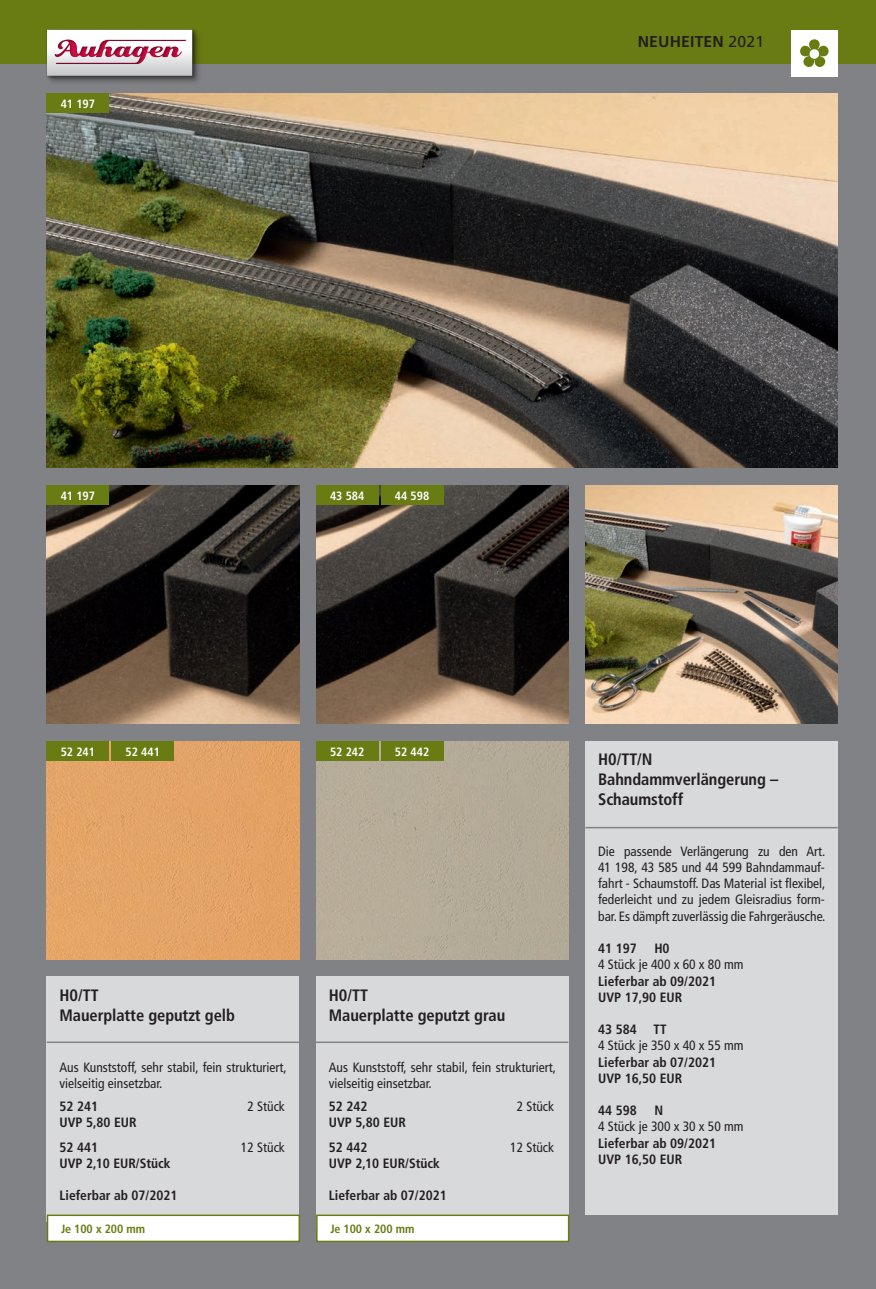
<style>
.page{position:relative;width:876px;height:1289px;background:#fff}
.page>*{position:absolute;margin:0;border:0;box-sizing:border-box;transform-origin:0 0}
.Art_-Bez_dt{font:700 condensed 16.5px/19.8px "Frutiger LT Com";letter-spacing:-.005em;color:#231f20}
.Artikelnummer_Text{font:700 condensed 16.5px "Frutiger LT Com";color:#231f20}
.Artikelnummer_Text-2{font:700 15.75px "Frutiger LT Com";letter-spacing:.01em;color:#231f20}
.Text_dt{font:condensed 13.5px/16.2px "Frutiger LT Com";color:#231f20}
.Text_dt-2{font:700 condensed 13.5px "Frutiger LT Com";color:#231f20}
.Text_eng{font:700 condensed 13.5px "Frutiger LT Com";color:#231f20}
.Artikelnummer_Bild{font:700 condensed 12px "Frutiger LT Com";color:#fff}
.Maße{font:700 condensed 12px "Frutiger LT Com";color:#697c13}
.s1{font-weight:400}
.s2{font-weight:700}
</style>
<div class="page">
<div style="left:0;top:0;width:876px;height:1288px;background:#808285"></div>
<div style="left:0;top:0;width:876px;height:64px;background:#697c13"></div>
<div style="left:47px;top:29px;width:158px;height:59px;background:#231f20;opacity:.37"></div>
<img style="left:47px;top:30px;width:151px;height:51px">
<svg style="left:47px;top:30px;width:145px;height:46px;background:#ddc3cb"></svg>
<div style="left:791px;top:30px;width:47px;height:47px;background:#fff"></div>
<svg style="left:800px;top:39px;width:28px;height:28px"></svg>
<img style="left:316px;top:485px;width:252px;height:238px">
<img style="left:47px;top:485px;width:252px;height:238px">
<img style="left:47px;top:94px;width:791px;height:374px">
<div style="left:47px;top:741px;width:252px;height:218px;background:#e4a467"></div>
<div style="left:316px;top:741px;width:252px;height:218px;background:#b5ab98"></div>
<img style="left:585px;top:485px;width:253px;height:238px">
<div style="left:47px;top:485px;width:62px;height:20px;background:#697c13"></div>
<div style="left:316px;top:485px;width:62px;height:20px;background:#697c13"></div>
<div style="left:47px;top:94px;width:62px;height:19px;background:#697c13"></div>
<div style="left:47px;top:741px;width:62px;height:20px;background:#697c13"></div>
<div style="left:112px;top:741px;width:62px;height:20px;background:#697c13"></div>
<div style="left:316px;top:741px;width:62px;height:20px;background:#697c13"></div>
<div style="left:381px;top:741px;width:62px;height:20px;background:#697c13"></div>
<div style="left:381px;top:485px;width:62px;height:20px;background:#697c13"></div>
<div style="left:585px;top:741px;width:253px;height:473px;background:#d8d9db"></div>
<hr style="left:585px;top:826px;width:253px;height:2px;background:#808285">
<div style="left:47px;top:975px;width:252px;height:246px;background:#d8d9db"></div>
<hr style="left:47px;top:1041px;width:252px;height:2px;background:#808285">
<div style="left:316px;top:975px;width:252px;height:253px;background:#d8d9db"></div>
<hr style="left:316px;top:1041px;width:252px;height:2px;background:#808285">
<div style="left:48px;top:1215px;width:251px;height:26px;background:#fff"></div>
<div style="left:47px;top:1214px;width:253px;height:28px;border:2px solid #697c13"></div>
<div style="left:317px;top:1215px;width:252px;height:26px;background:#fff"></div>
<div style="left:316px;top:1214px;width:253px;height:28px;border:2px solid #697c13"></div>
<p class="Artikelnummer_Bild" style="left:61px;top:97px;width:36px">41 197</p>
<p class="Artikelnummer_Text-2" style="left:638px;top:32px;width:128px">NEUHEITEN <span class="s1">2021</span></p>
<p class="Artikelnummer_Bild" style="left:61px;top:488px;width:36px">41 197</p>
<p class="Artikelnummer_Bild" style="left:330px;top:488px;width:36px">43 584</p>
<p class="Artikelnummer_Bild" style="left:395px;top:488px;width:36px">44 598</p>
<p class="Artikelnummer_Bild" style="left:61px;top:744px;width:36px">52 241</p>
<p class="Artikelnummer_Bild" style="left:126px;top:744px;width:36px">52 441</p>
<p class="Artikelnummer_Bild" style="left:330px;top:744px;width:36px">52 242</p>
<p class="Artikelnummer_Bild" style="left:395px;top:744px;width:36px">52 442</p>
<p class="Art_-Bez_dt" style="left:60px;top:985px;width:41px">H0/TT</p>
<p class="Art_-Bez_dt" style="left:60px;top:1005px;width:177px">Mauerplatte geputzt gelb</p>
<p class="Text_dt" style="left:60px;top:1059px;width:229px">Aus Kunststoff, sehr stabil, fein strukturiert, vielseitig einsetzbar.</p>
<p class="Text_dt-2" style="left:60px;top:1097px;width:40px">52 241</p>
<p class="Text_dt" style="left:247px;top:1097px;width:39px">2 Stück</p>
<p class="Text_dt-2" style="left:60px;top:1114px;width:79px">UVP 5,80 EUR</p>
<p class="Text_dt-2" style="left:60px;top:1138px;width:40px">52 441</p>
<p class="Text_dt" style="left:241px;top:1138px;width:45px">12 Stück</p>
<p class="Text_dt-2" style="left:60px;top:1155px;width:113px">UVP 2,10 EUR/Stück</p>
<p class="Text_eng" style="left:60px;top:1187px;width:119px">Lieferbar ab 07/2021</p>
<p class="Art_-Bez_dt" style="left:329px;top:985px;width:41px">H0/TT</p>
<p class="Art_-Bez_dt" style="left:329px;top:1005px;width:178px">Mauerplatte geputzt grau</p>
<p class="Text_dt" style="left:329px;top:1059px;width:229px">Aus Kunststoff, sehr stabil, fein strukturiert, vielseitig einsetzbar.</p>
<p class="Text_dt-2" style="left:329px;top:1097px;width:40px">52 242</p>
<p class="Text_dt" style="left:517px;top:1097px;width:39px">2 Stück</p>
<p class="Text_dt-2" style="left:329px;top:1114px;width:79px">UVP 5,80 EUR</p>
<p class="Text_dt-2" style="left:329px;top:1138px;width:40px">52 442</p>
<p class="Text_dt" style="left:510px;top:1138px;width:45px">12 Stück</p>
<p class="Text_dt-2" style="left:329px;top:1155px;width:113px">UVP 2,10 EUR/Stück</p>
<p class="Text_eng" style="left:329px;top:1187px;width:119px">Lieferbar ab 07/2021</p>
<p class="Maße" style="left:61px;top:1221px;width:86px">Je 100 x 200 mm</p>
<p class="Maße" style="left:330px;top:1221px;width:86px">Je 100 x 200 mm</p>
<p class="Artikelnummer_Text" style="left:598px;top:749px;width:56px">H0/TT/N</p>
<p class="Art_-Bez_dt" style="left:598px;top:769px;width:182px">Bahndammverlängerung –<br>Schaumstoff</p>
<p class="Text_dt" style="left:598px;top:843px;width:229px;text-align:justify">Die passende Verlängerung zu den Art.<br>41 198, 43 585 und 44 599 Bahndammauf&shy;fahrt - Schaumstoff. Das Material ist flexibel, federleicht und zu jedem Gleisradius form&shy;bar. Es dämpft zuverlässig die Fahrgeräusche.</p>
<p class="Text_dt-2" style="left:598px;top:940px;width:40px">41 197</p>
<p class="Text_dt-2" style="left:654px;top:940px;width:17px">H0</p>
<p class="Text_dt" style="left:598px;top:956px;width:147px">4 Stück je 400 x 60 x 80 mm<br><span class="s2">Lieferbar ab 09/2021</span></p>
<p class="Text_dt-2" style="left:598px;top:989px;width:86px">UVP 17,90 EUR</p>
<p class="Text_dt-2" style="left:598px;top:1021px;width:70px">43 584 TT</p>
<p class="Text_dt" style="left:598px;top:1037px;width:147px">4 Stück je 350 x 40 x 55 mm</p>
<p class="Text_dt-2" style="left:598px;top:1053px;width:119px">Lieferbar ab 07/2021</p>
<p class="Text_dt-2" style="left:598px;top:1070px;width:86px">UVP 16,50 EUR</p>
<p class="Text_dt-2" style="left:598px;top:1102px;width:40px">44 598</p>
<p class="Text_dt-2" style="left:654px;top:1102px;width:10px">N</p>
<p class="Text_dt" style="left:598px;top:1118px;width:147px">4 Stück je 300 x 30 x 50 mm</p>
<p class="Text_dt-2" style="left:598px;top:1134px;width:119px">Lieferbar ab 09/2021</p>
<p class="Text_dt-2" style="left:598px;top:1151px;width:86px">UVP 16,50 EUR</p>
</div>
